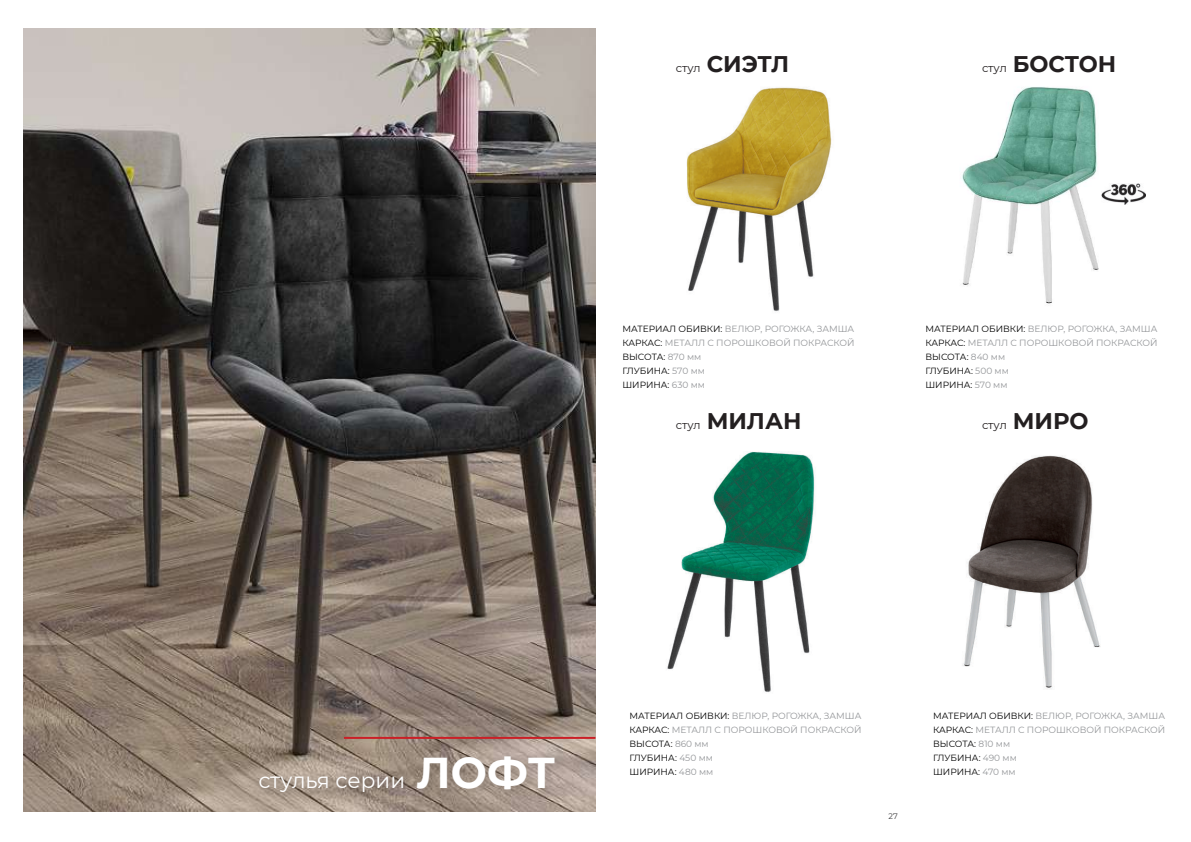
<style>
.page{position:relative;width:1191px;height:842px;background:#fff}
.page>*{position:absolute;margin:0;border:0;box-sizing:border-box;transform-origin:0 0}
.t1{font:700 22.6px "Montserrat";color:#231f20}
.t2{font:21.5px "Montserrat";color:#fff}
.t3{font:11.3px "Montserrat";color:#231f20}
.t4{font:9px/14px "Montserrat";color:#939598}
.t5{font:8px "Montserrat";color:#3e3e3f}
.s1{font-weight:400;font-size:11.3px}
.s2{color:#000001}
.s3{font-weight:700;font-size:22.6px}
.s4{font-weight:700;font-size:43.1px}
</style>
<div class="page">
<img style="left:24px;top:29px;width:571px;height:782px">
<hr style="left:344px;top:737px;width:251px;height:2px;background:#cb1f26">
<div style="left:253px;top:749px;width:312px;height:53px;background:#231f20;opacity:.1"></div>
<img style="left:687px;top:87px;width:145px;height:225px">
<img style="left:667px;top:451px;width:148px;height:242px">
<img style="left:962px;top:87px;width:137px;height:217px">
<img style="left:962px;top:455px;width:139px;height:234px">
<img style="left:1101px;top:183px;width:44px;height:22px">
<h1 class="t1" style="left:676px;top:47px;width:115px"><span class="s1">стул</span> СИЭТЛ</h1>
<h1 class="t1" style="left:982px;top:47px;width:136px"><span class="s1">стул</span> БОСТОН</h1>
<p class="t4" style="left:622px;top:322px;width:234px"><span class="s2">МАТЕРИАЛ ОБИВКИ:</span> ВЕЛЮР, РОГОЖКА, ЗАМША<br><span class="s2">КАРКАС:</span> МЕТАЛЛ С ПОРОШКОВОЙ ПОКРАСКОЙ<br><span class="s2">ВЫСОТА:</span> 870 мм<br><span class="s2">ГЛУБИНА:</span> 570 мм<br><span class="s2">ШИРИНА:</span> 630 мм</p>
<p class="t4" style="left:925px;top:322px;width:234px"><span class="s2">МАТЕРИАЛ ОБИВКИ:</span> ВЕЛЮР, РОГОЖКА, ЗАМША<br><span class="s2">КАРКАС:</span> МЕТАЛЛ С ПОРОШКОВОЙ ПОКРАСКОЙ<br><span class="s2">ВЫСОТА:</span> 840 мм<br><span class="s2">ГЛУБИНА:</span> 500 мм<br><span class="s2">ШИРИНА:</span> 570 мм</p>
<h1 class="t1" style="left:676px;top:405px;width:127px"><span class="s1">стул</span> МИЛАН</h1>
<p class="t3" style="left:982px;top:417px;width:108px">стул <span class="s3">МИРО</span></p>
<h2 class="t2" style="left:258px;top:765px;width:298px">стулья серии <span class="s4">ЛОФТ</span></h2>
<p class="t4" style="left:629px;top:709px;width:234px"><span class="s2">МАТЕРИАЛ ОБИВКИ:</span> ВЕЛЮР, РОГОЖКА, ЗАМША<br><span class="s2">КАРКАС:</span> МЕТАЛЛ С ПОРОШКОВОЙ ПОКРАСКОЙ<br><span class="s2">ВЫСОТА:</span> 860 мм<br><span class="s2">ГЛУБИНА:</span> 450 мм<br><span class="s2">ШИРИНА:</span> 480 мм</p>
<p class="t4" style="left:933px;top:709px;width:234px"><span class="s2">МАТЕРИАЛ ОБИВКИ:</span> ВЕЛЮР, РОГОЖКА, ЗАМША<br><span class="s2">КАРКАС:</span> МЕТАЛЛ С ПОРОШКОВОЙ ПОКРАСКОЙ<br><span class="s2">ВЫСОТА:</span> 810 мм<br><span class="s2">ГЛУБИНА:</span> 490 мм<br><span class="s2">ШИРИНА:</span> 470 мм</p>
<p class="t5" style="left:888px;top:811px;width:11px">27</p>
</div>
